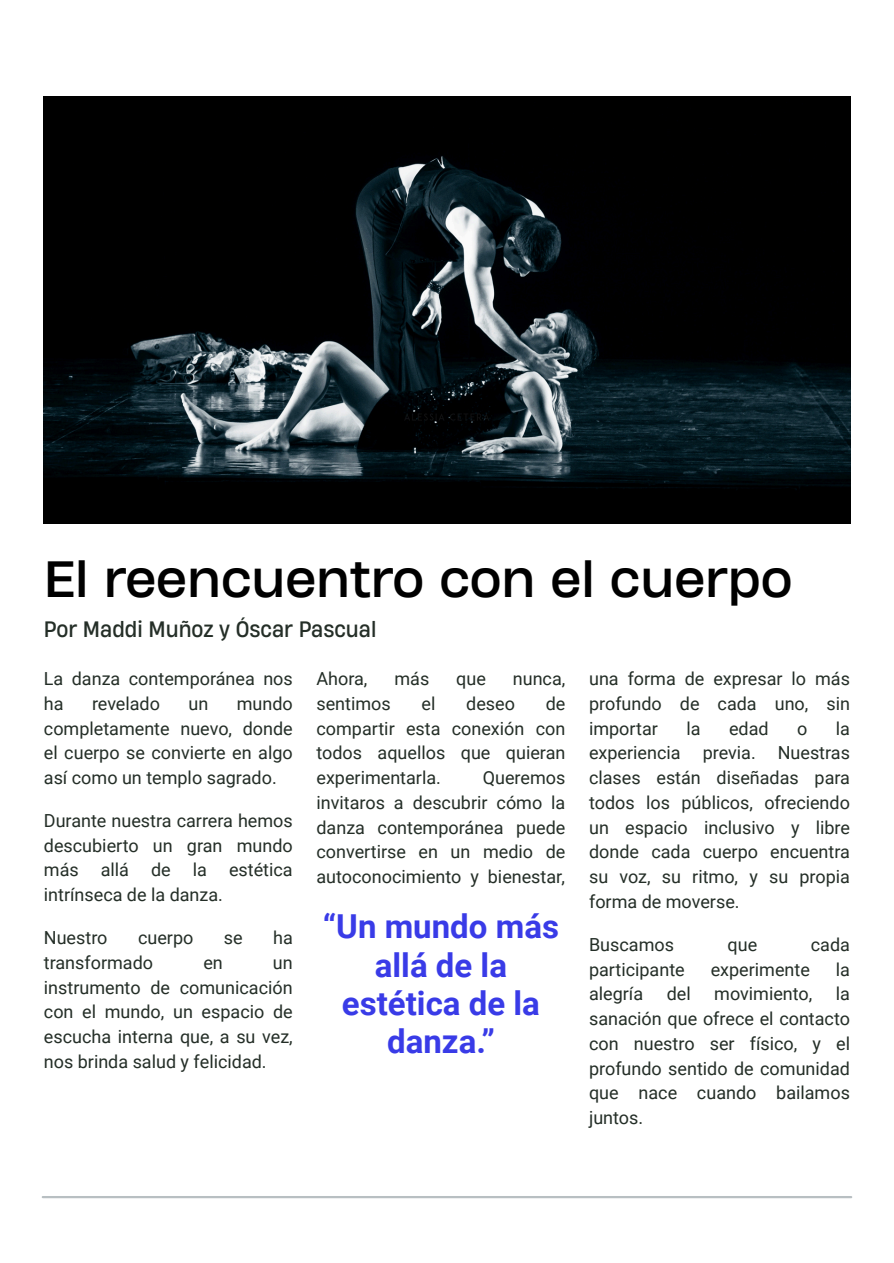
<style>
.page{position:relative;width:894px;height:1263px;background:#fff}
.page>*{position:absolute;margin:0;border:0;box-sizing:border-box;transform-origin:0 0}
.t1{font:48px "Heading Now 74";color:#000}
.t2{font:700 33px/38.2px "Roboto";color:#393be7;text-align:center}
.t3{font:21px "Heading Now 64";color:#242e27}
.t4{font:18px/24.8px "Roboto";color:#242e27;text-align:justify}
</style>
<div class="page">
<img style="left:44px;top:97px;width:805px;height:426px">
<hr style="left:43px;top:1196px;width:807px;height:2px;background:#b8bfc2">
<h1 class="t1" style="left:44px;top:547px;width:750px">El reencuentro con el cuerpo</h1>
<h1 class="t3" style="left:44px;top:615px;width:334px">Por Maddi Muñoz y Óscar Pascual</h1>
<p class="t4" style="left:44px;top:667px;width:250px">La danza contemporánea nos ha</p>
<p class="t4" style="left:589px;top:667px;width:262px">una forma de expresar lo más profundo de cada uno, sin importar</p>
<p class="t4" style="left:316px;top:667px;width:52px">Ahora,</p>
<p class="t4" style="left:394px;top:667px;width:36px">más</p>
<p class="t4" style="left:456px;top:667px;width:31px">que</p>
<p class="t4" style="left:512px;top:667px;width:54px">nunca,</p>
<p class="t4" style="left:316px;top:691px;width:76px">sentimos</p>
<p class="t4" style="left:421px;top:691px;width:15px">el</p>
<p class="t4" style="left:466px;top:691px;width:50px">deseo</p>
<p class="t4" style="left:44px;top:691px;width:250px;text-indent:193px">mundo completamente nuevo, donde el cuerpo se convierte en algo así como un templo sagrado.</p>
<p class="t4" style="left:44px;top:808px;width:250px">Durante nuestra carrera hemos descubierto un gran mundo más allá de la estética intrínseca de la danza.</p>
<p class="t4" style="left:44px;top:925px;width:65px">Nuestro</p>
<p class="t4" style="left:138px;top:925px;width:57px">cuerpo</p>
<p class="t4" style="left:224px;top:925px;width:20px">se</p>
<p class="t4" style="left:273px;top:925px;width:21px">ha</p>
<p class="t4" style="left:44px;top:950px;width:111px">transformado</p>
<p class="t4" style="left:203px;top:950px;width:21px">en</p>
<p class="t4" style="left:92px;top:691px;width:69px">revelado</p>
<p class="t4" style="left:188px;top:691px;width:21px">un</p>
<p class="t4" style="left:316px;top:691px;width:250px;text-indent:229px">de compartir esta conexión con todos aquellos que quieran experimentarla.</p>
<p class="t4" style="left:589px;top:716px;width:262px;text-indent:247px">la experiencia previa. Nuestras clases están diseñadas para todos los públicos, ofreciendo un espacio inclusivo y libre donde cada cuerpo encuentra su voz, su ritmo, y su propia forma de moverse.</p>
<p class="t4" style="left:589px;top:932px;width:86px">Buscamos</p>
<p class="t4" style="left:727px;top:932px;width:31px">que</p>
<p class="t4" style="left:810px;top:932px;width:41px">cada</p>
<p class="t4" style="left:589px;top:957px;width:97px">participante</p>
<p class="t4" style="left:710px;top:957px;width:101px">experimente</p>
<p class="t4" style="left:835px;top:957px;width:16px">la</p>
<p class="t4" style="left:589px;top:982px;width:56px">alegría</p>
<p class="t4" style="left:666px;top:982px;width:26px">del</p>
<p class="t4" style="left:714px;top:982px;width:100px">movimiento,</p>
<p class="t4" style="left:686px;top:716px;width:16px">la</p>
<p class="t4" style="left:728px;top:716px;width:41px">edad</p>
<p class="t4" style="left:796px;top:716px;width:12px">o</p>
<p class="t4" style="left:316px;top:766px;width:250px;text-indent:166px">Queremos invitaros a descubrir cómo la danza contemporánea puede convertirse en un medio de autoconocimiento y bienestar,</p>
<h1 class="t2" style="left:323px;top:908px;width:237px">“Un mundo más allá de la estética de la danza.”</h1>
<p class="t4" style="left:44px;top:950px;width:250px;text-indent:229px">un instrumento de comunicación con el mundo, un espacio de escucha interna que, a su vez, nos brinda salud y felicidad.</p>
<p class="t4" style="left:589px;top:982px;width:262px;text-indent:247px">la sanación que ofrece el contacto con nuestro ser físico, y el profundo sentido de comunidad que nace cuando bailamos juntos.</p>
</div>
